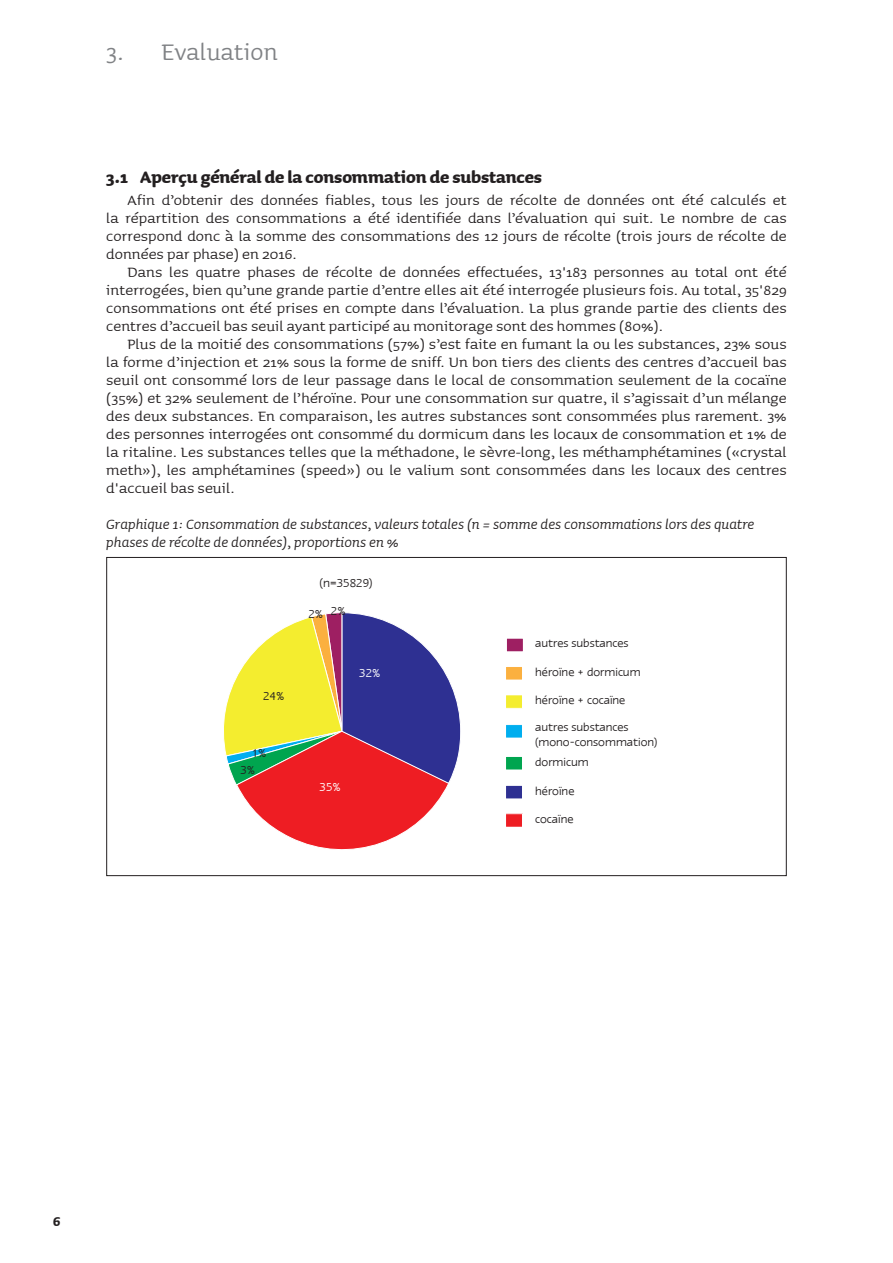
<style>
.page{position:relative;width:893px;height:1263px;background:#fff}
.page>*{position:absolute;margin:0;border:0;box-sizing:border-box;transform-origin:0 0}
.t1{font:30px "Sauna";letter-spacing:.005em;color:#808285;scale:.95 1}
.t2{font:700 21px "Sauna";letter-spacing:-.005em;color:#231f20;scale:.95 1}
.t3{font:18px/18px "Sauna";letter-spacing:.005em;color:#231f20;text-align:justify}
.t4{font:italic 18px/18px "Sauna";color:#231f20;scale:.95 1}
.t5{font:700 15.75px "Sauna";color:#231f20}
.t6{font:13.2px "Linotype Ergo";color:#231f20}
.t7{font:13.2px "Linotype Ergo";color:#fff}
.t8{font:12.75px/26.5px "Linotype Ergo";color:#231f20}
</style>
<div class="page">
<div style="left:506px;top:638px;width:17px;height:14px;background:#9e1f62"></div>
<div style="left:506px;top:638px;width:18px;height:14px;border:1px solid #fff"></div>
<div style="left:506px;top:666px;width:16px;height:14px;background:#fbb03f"></div>
<div style="left:505px;top:666px;width:18px;height:14px;border:1px solid #fff"></div>
<div style="left:506px;top:695px;width:16px;height:13px;background:#f4ed2f"></div>
<div style="left:505px;top:695px;width:18px;height:13px;border:1px solid #fff"></div>
<div style="left:506px;top:724px;width:16px;height:14px;background:#00aeef"></div>
<div style="left:505px;top:724px;width:18px;height:14px;border:1px solid #fff"></div>
<div style="left:506px;top:756px;width:16px;height:14px;background:#00a54f"></div>
<div style="left:505px;top:756px;width:18px;height:14px;border:1px solid #fff"></div>
<div style="left:506px;top:785px;width:16px;height:14px;background:#2e3092"></div>
<div style="left:505px;top:785px;width:18px;height:14px;border:1px solid #fff"></div>
<div style="left:506px;top:814px;width:16px;height:13px;background:#ee1d23"></div>
<div style="left:505px;top:813px;width:18px;height:14px;border:1px solid #fff"></div>
<svg style="left:223px;top:612px;width:238px;height:238px"></svg>
<h1 class="t1" style="left:106px;top:33px;width:182px">3. Evaluation</h1>
<p class="t2" style="left:106px;top:164px;width:460px">3.1 Aperçu général de la consommation de substances</p>
<p class="t3" style="left:106px;top:190px;width:682px;text-indent:21px">Afin d’obtenir des données fiables, tous les jours de récolte de données ont été calculés et la répartition des consommations a été identifiée dans l’évaluation qui suit. Le nombre de cas correspond donc à la somme des consommations des 12 jours de récolte (trois jours de récolte de données par phase) en 2016.</p>
<p class="t3" style="left:106px;top:262px;width:682px;text-indent:21px">Dans les quatre phases de récolte de données effectuées, 13'183 personnes au total ont été interrogées, bien qu’une grande partie d’entre elles ait été interrogée plusieurs fois. Au total, 35'829 consommations ont été prises en compte dans l’évaluation. La plus grande partie des clients des centres d’accueil bas seuil ayant participé au monitorage sont des hommes (80%).</p>
<p class="t3" style="left:106px;top:334px;width:682px;text-indent:21px">Plus de la moitié des consommations (57%) s’est faite en fumant la ou les substances, 23% sous la forme d’injection et 21% sous la forme de sniff. Un bon tiers des clients des centres d’accueil bas seuil ont consommé lors de leur passage dans le local de consommation seulement de la cocaïne (35%) et 32% seulement de l’héroïne. Pour une consommation sur quatre, il s’agissait d’un mélange des deux substances. En comparaison, les autres substances sont consommées plus rarement. 3% des personnes interrogées ont consommé du dormicum dans les locaux de consommation et 1% de la ritaline. Les substances telles que la méthadone, le sèvre-long, les méthamphétamines («crystal meth»), les amphétamines (speed») ou le valium sont consommées dans les locaux des centres d'accueil bas seuil.</p>
<p class="t4" style="left:106px;top:514px;width:684px">Graphique 1: Consommation de substances, valeurs totales (n = somme des consommations lors des quatre phases de récolte de données), proportions en %</p>
<p class="t6" style="left:320px;top:576px;width:54px">(n=35829)</p>
<p class="t6" style="left:263px;top:689px;width:23px">24%</p>
<p class="t6" style="left:252px;top:745px;width:16px">1%</p>
<p class="t6" style="left:240px;top:762px;width:16px">3%</p>
<p class="t6" style="left:308px;top:605px;width:39px">2% 2%</p>
<p class="t7" style="left:359px;top:666px;width:23px">32%</p>
<p class="t7" style="left:320px;top:779px;width:23px">35%</p>
<p class="t8" style="left:535px;top:630px;width:95px">autres substances</p>
<p class="t8" style="left:535px;top:659px;width:107px">héroïne + dormicum</p>
<p class="t8" style="left:535px;top:687px;width:95px">héroïne + cocaïne autres substances</p>
<p class="t8" style="left:535px;top:732px;width:124px;line-height:19.4px">(mono-consommation) dormicum</p>
<p class="t8" style="left:535px;top:778px;width:41px">héroïne</p>
<p class="t8" style="left:535px;top:805px;width:40px">cocaïne</p>
<p class="t5" style="left:53px;top:1211px;width:9px">6</p>
</div>
